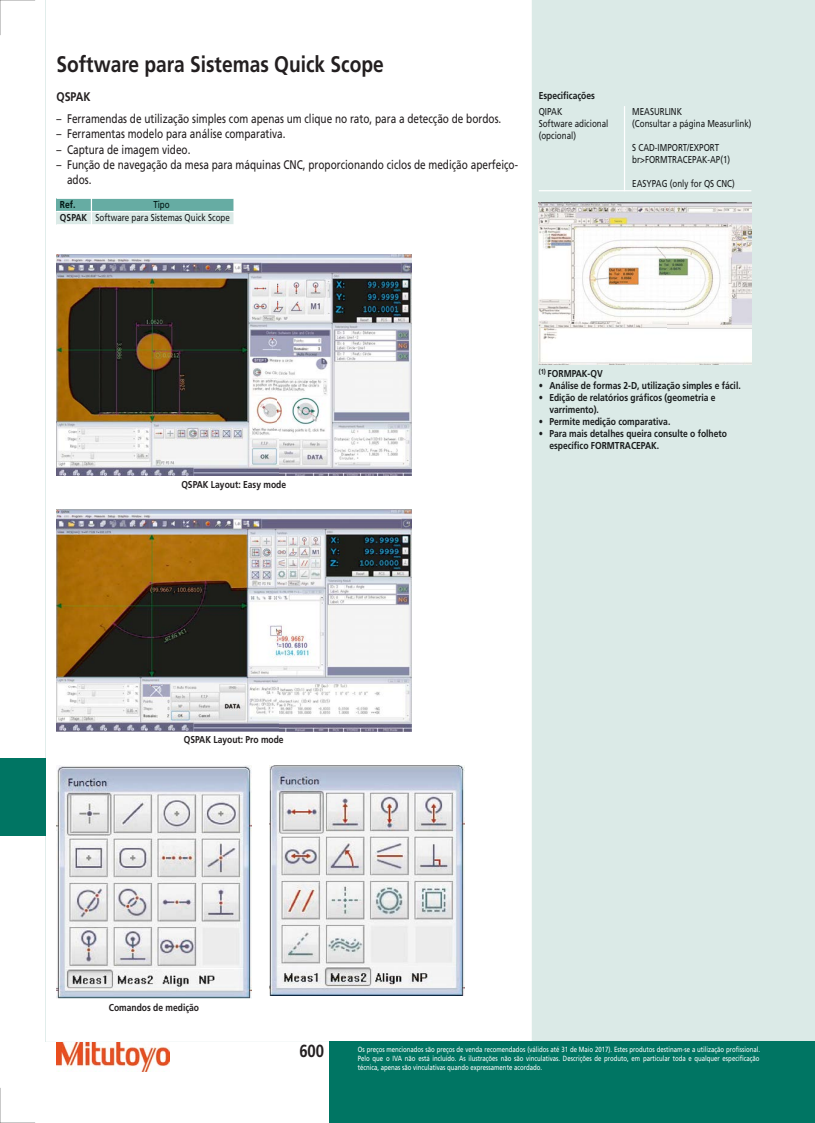
<style>
.page{position:relative;width:815px;height:1123px;background:#fff}
.page>*{position:absolute;margin:0;border:0;box-sizing:border-box;transform-origin:0 0}
.t1{font:700 22.5px "Mitutoyo Frutiger";color:#231f20}
.t2{font:700 17.5px "Mitutoyo Frutiger";color:#231f20}
.t3{font:12.5px/15px "Mitutoyo Frutiger";color:#231f20}
.t4{font:700 12.5px "Mitutoyo Frutiger";color:#231f20}
.t5{font:700 10px/12px "Mitutoyo Frutiger";color:#191c1d}
.t6{font:10px/12px "Mitutoyo Frutiger";color:#191c1d}
.t7{font:700 10px "Mitutoyo Frutiger";color:#231f20}
.t8{font:700 10px "Mitutoyo Frutiger";color:#001411}
.t9{font:7.5px/9px "Mitutoyo Frutiger";color:#fff;text-align:justify}
.s1{color:#001411}
.s2{font-weight:700}
</style>
<div class="page">
<hr style="left:0;top:0;width:1px;height:35px;background:#000">
<hr style="left:814px;top:0;width:1px;height:35px;background:#000">
<hr style="left:814px;top:1088px;width:1px;height:35px;background:#000">
<hr style="left:0;top:1088px;width:1px;height:35px;background:#000">
<hr style="left:0;top:1122px;width:35px;height:1px;background:#000">
<hr style="left:0;top:0;width:35px;height:1px;background:#000">
<div style="left:46px;top:0;width:768px;height:1041px;background:#dbeae7"></div>
<div style="left:46px;top:0;width:485px;height:1041px;background:#fff"></div>
<div style="left:56px;top:198px;width:178px;height:13px;background:#66aca3"></div>
<div style="left:56px;top:211px;width:178px;height:14px;background:#dbeae7"></div>
<hr style="left:56px;top:198px;width:35px;height:1px;background:#fff">
<hr style="left:56px;top:211px;width:36px;height:1px;background:#fff">
<hr style="left:91px;top:198px;width:144px;height:1px;background:#fff">
<hr style="left:91px;top:211px;width:144px;height:1px;background:#fff">
<svg style="left:91px;top:199px;width:1px;height:25px"></svg>
<hr style="left:56px;top:224px;width:35px;height:1px;background:#fff">
<svg style="left:233px;top:199px;width:2px;height:25px"></svg>
<hr style="left:91px;top:224px;width:144px;height:1px;background:#fff">
<img style="left:56px;top:254px;width:355px;height:221px">
<img style="left:56px;top:509px;width:355px;height:222px">
<img style="left:56px;top:765px;width:195px;height:234px">
<img style="left:269px;top:765px;width:195px;height:230px">
<hr style="left:623px;top:106px;width:2px;height:85px;background:#fff">
<hr style="left:538px;top:190px;width:86px;height:1px;background:#fff">
<hr style="left:624px;top:190px;width:127px;height:1px;background:#fff">
<img style="left:538px;top:202px;width:213px;height:163px">
<div style="left:329px;top:1041px;width:485px;height:82px;background:#007563"></div>
<img style="left:56px;top:1042px;width:114px;height:29px">
<div style="left:0;top:758px;width:46px;height:78px;background:#007563"></div>
<h1 class="t1" style="left:56px;top:51px;width:329px">Software para Sistemas Quick Scope</h1>
<h3 class="t4" style="left:56px;top:90px;width:36px">QSPAK</h3>
<h3 class="t3" style="left:56px;top:112px;width:446px">– Ferramendas de utilização simples com apenas um clique no rato, para a detecção de bordos.</h3>
<h3 class="t3" style="left:56px;top:127px;width:231px">– Ferramentas modelo para análise comparativa.</h3>
<h3 class="t3" style="left:56px;top:142px;width:135px">– Captura de imagem video.</h3>
<h3 class="t3" style="left:67px;top:157px;width:452px;text-indent:-11px">– Função de navegação da mesa para máquinas CNC, proporcionando ciclos de medição aperfeiço&shy;ados.</h3>
<h3 class="t8" style="left:60px;top:198px;width:17px">Ref.</h3>
<h3 class="t6" style="left:60px;top:197px;width:171px;line-height:13.2px;text-indent:94px"><span class="s1">Tipo<br></span><span class="s2">QSPAK</span> Software para Sistemas Quick Scope</h3>
<h3 class="t5" style="left:538px;top:90px;width:58px">Especificações</h3>
<h3 class="t6" style="left:538px;top:105px;width:71px">QIPAK<br>Software adicional (opcional)</h3>
<h3 class="t6" style="left:632px;top:105px;width:121px">MEASURLINK<br>(Consultar a página Measurlink)</h3>
<h3 class="t6" style="left:632px;top:141px;width:99px">S CAD-IMPORT/EXPORT br&gt;FORMTRACEPAK-AP(1)</h3>
<h3 class="t6" style="left:632px;top:177px;width:104px">EASYPAG (only for QS CNC)</h3>
<h3 class="t7" style="left:181px;top:478px;width:106px">QSPAK Layout: Easy mode</h3>
<h3 class="t5" style="left:538px;top:367px;width:66px"><sup>(1)</sup> FORMPAK-QV</h3>
<h3 class="t5" style="left:538px;top:379px;width:203px">• Análise de formas 2-D, utilização simples e fácil.</h3>
<h3 class="t5" style="left:549px;top:391px;width:168px;text-indent:-11px">• Edição de relatórios gráficos (geometria e varrimento).</h3>
<h3 class="t5" style="left:538px;top:415px;width:133px">• Permite medição comparativa.</h3>
<h3 class="t5" style="left:549px;top:427px;width:179px;text-indent:-11px">• Para mais detalhes queira consulte o folheto específico FORMTRACEPAK.</h3>
<h3 class="t7" style="left:184px;top:733px;width:101px">QSPAK Layout: Pro mode</h3>
<h3 class="t7" style="left:109px;top:1001px;width:92px">Comandos de medição</h3>
<h2 class="t2" style="left:299px;top:1040px;width:26px">600</h2>
<p class="t9" style="left:358px;top:1044px;width:404px">Os preços mencionados são preços de venda recomendados (válidos até 31 de Maio 2017). Estes produtos destinam-se a utilização profissional.<br>Pelo que o IVA não está incluído. As ilustrações não são vinculativas. Descrições de produto, em particular toda e qualquer especificação técnica, apenas são vinculativas quando expressamente acordado.</p>
</div>
